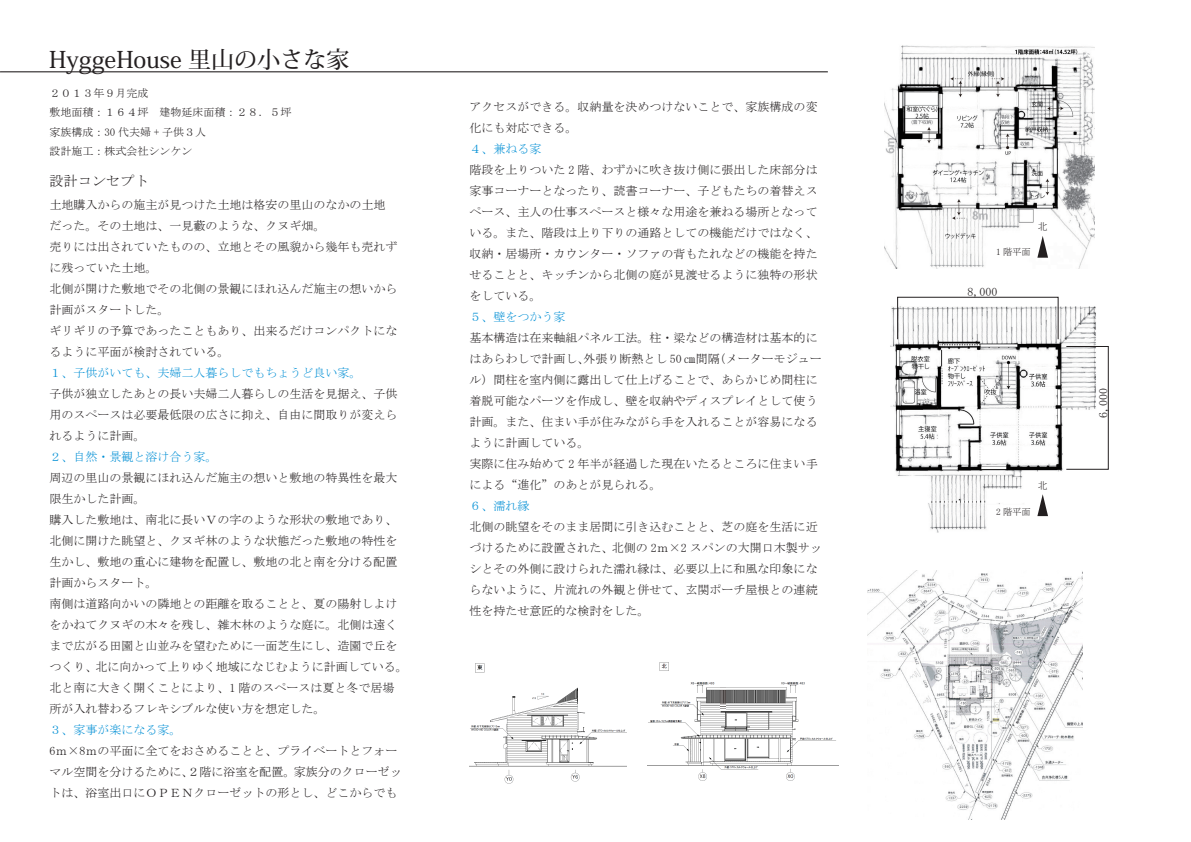
<style>
.page{position:relative;width:1191px;height:842px;background:#fff}
.page>*{position:absolute;margin:0;border:0;box-sizing:border-box;transform-origin:0 0}
.t1{font:500 23px "Koz Min Pro";color:#231f20}
.t2{font:14.2px "MS Mincho";color:#231f20}
.t3{font:12px/21px "MS Mincho";color:#231f20}
.t4{font:12px "MS Mincho";color:#008fd5}
.t5{font:11px/19.2px "MS Mincho";color:#231f20}
.t6{font:9.7px "MS Mincho";color:#231f20}
.t7{font:9.2px "MS Mincho";color:#231f20}
</style>
<div class="page">
<hr style="left:0;top:72px;width:828px;height:1px;background:#231f20">
<img style="left:884px;top:45px;width:211px;height:224px">
<svg style="left:1037px;top:236px;width:11px;height:22px"></svg>
<img style="left:890px;top:296px;width:216px;height:237px">
<svg style="left:1037px;top:494px;width:11px;height:22px"></svg>
<img style="left:867px;top:571px;width:215px;height:248px">
<img style="left:648px;top:662px;width:190px;height:119px">
<div style="left:720px;top:681px;width:5px;height:28px;background:#fff"></div>
<img style="left:720px;top:687px;width:5px;height:23px">
<img style="left:470px;top:687px;width:156px;height:97px">
<div style="left:494px;top:703px;width:15px;height:9px;background:#fff"></div>
<div style="left:578px;top:679px;width:9px;height:31px;background:#fff"></div>
<svg style="left:475px;top:663px;width:10px;height:10px"></svg>
<div style="left:897px;top:297px;width:161px;height:42px;border:1px solid #231f20"></div>
<h1 class="t1" style="left:49px;top:43px;width:302px">HyggeHouse 里山の小さな家</h1>
<p class="t5" style="left:49px;top:83px;width:244px">２０１３年９月完成<br>敷地面積：１６４坪　建物延床面積：２８．５坪家族構成：30 代夫婦 + 子供３人<br>設計施工：株式会社シンケン</p>
<p class="t2" style="left:49px;top:174px;width:101px">設計コンセプト</p>
<p class="t3" style="left:49px;top:194px;width:349px">土地購入からの施主が見つけた土地は格安の里山のなかの土地だった。その土地は、一見藪のような、クヌギ畑。<br>売りには出されていたものの、立地とその風貌から幾年も売れずに残っていた土地。<br>北側が開けた敷地でその北側の景観にほれ込んだ施主の想いから計画がスタートした。<br>ギリギリの予算であったこともあり、出来るだけコンパクトになるように平面が検討されている。</p>
<p class="t4" style="left:49px;top:367px;width:313px">１、子供がいても、夫婦二人暮らしでもちょうど良い家。</p>
<p class="t3" style="left:49px;top:383px;width:349px;text-align:justify">子供が独立したあとの長い夫婦二人暮らしの生活を見据え、子供用のスペースは必要最低限の広さに抑え、自由に間取りが変えられるように計画。</p>
<p class="t4" style="left:49px;top:451px;width:170px">２、自然・景観と溶け合う家。</p>
<p class="t3" style="left:49px;top:467px;width:360px">周辺の里山の景観にほれ込んだ施主の想いと敷地の特異性を最大限生かした計画。<br>購入した敷地は、南北に長いＶの字のような形状の敷地であり、北側に開けた眺望と、クヌギ林のような状態だった敷地の特性を生かし、敷地の重心に建物を配置し、敷地の北と南を分ける配置計画からスタート。<br>南側は道路向かいの隣地との距離を取ることと、夏の陽射しよけをかねてクヌギの木々を残し、雑木林のような庭に。北側は遠くまで広がる田園と山並みを望むために一面芝生にし、造園で丘をつくり、北に向かって上りゆく地域になじむように計画している。北と南に大きく開くことにより、1 階のスペースは夏と冬で居場所が入れ替わるフレキシブルな使い方を想定した。</p>
<p class="t4" style="left:49px;top:724px;width:134px">３、家事が楽になる家。</p>
<p class="t3" style="left:49px;top:740px;width:354px">6ｍ×8ｍの平面に全てをおさめることと、プライベートとフォーマル空間を分けるために、２階に浴室を配置。家族分のクローゼットは、浴室出口にＯＰＥＮクローゼットの形とし、どこからでも</p>
<p class="t3" style="left:469px;top:96px;width:349px">アクセスができる。収納量を決めつけないことで、家族構成の変化にも対応できる。</p>
<p class="t4" style="left:469px;top:142px;width:73px">４、兼ねる家</p>
<p class="t3" style="left:469px;top:159px;width:350px;text-align:justify">階段を上りついた 2 階、わずかに吹き抜け側に張出した床部分は家事コーナーとなったり、読書コーナー、子どもたちの着替えスペース、主人の仕事スペースと様々な用途を兼ねる場所となっている。また、階段は上り下りの通路としての機能だけではなく、収納・居場所・カウンター・ソファの背もたれなどの機能を持たせることと、キッチンから北側の庭が見渡せるように独特の形状をしている。</p>
<p class="t4" style="left:469px;top:310px;width:97px">５、壁をつかう家</p>
<p class="t3" style="left:469px;top:327px;width:354px">基本構造は在来軸組パネル工法。柱・梁などの構造材は基本的にはあらわしで計画し、外張り断熱とし 50 ㎝間隔（メーターモジュール）間柱を室内側に露出して仕上げることで、あらかじめ間柱に着脱可能なパーツを作成し、壁を収納やディスプレイとして使う計画。また、住まい手が住みながら手を入れることが容易になるように計画している。<br>実際に住み始めて 2 年半が経過した現在いたるところに住まい手による“進化”のあとが見られる。</p>
<p class="t4" style="left:469px;top:499px;width:61px">６、濡れ縁</p>
<p class="t3" style="left:469px;top:516px;width:354px">北側の眺望をそのまま居間に引き込むことと、芝の庭を生活に近づけるために設置された、北側の 2ｍ×2 スパンの大開口木製サッシとその外側に設けられた濡れ縁は、必要以上に和風な印象にならないように、片流れの外観と併せて、玄関ポーチ屋根との連続性を持たせ意匠的な検討をした。</p>
<p class="t7" style="left:996px;top:247px;width:36px">1 階平面</p>
<p class="t6" style="left:1037px;top:222px;width:11px">北</p>
<p class="t3" style="left:967px;top:281px;width:31px">8,000</p>
<p class="t7" style="left:996px;top:507px;width:36px">2 階平面</p>
<p class="t6" style="left:1037px;top:480px;width:11px">北</p>
<p class="t3" style="left:1092px;top:418px;width:31px;rotate:-90deg">6,000</p>
</div>
